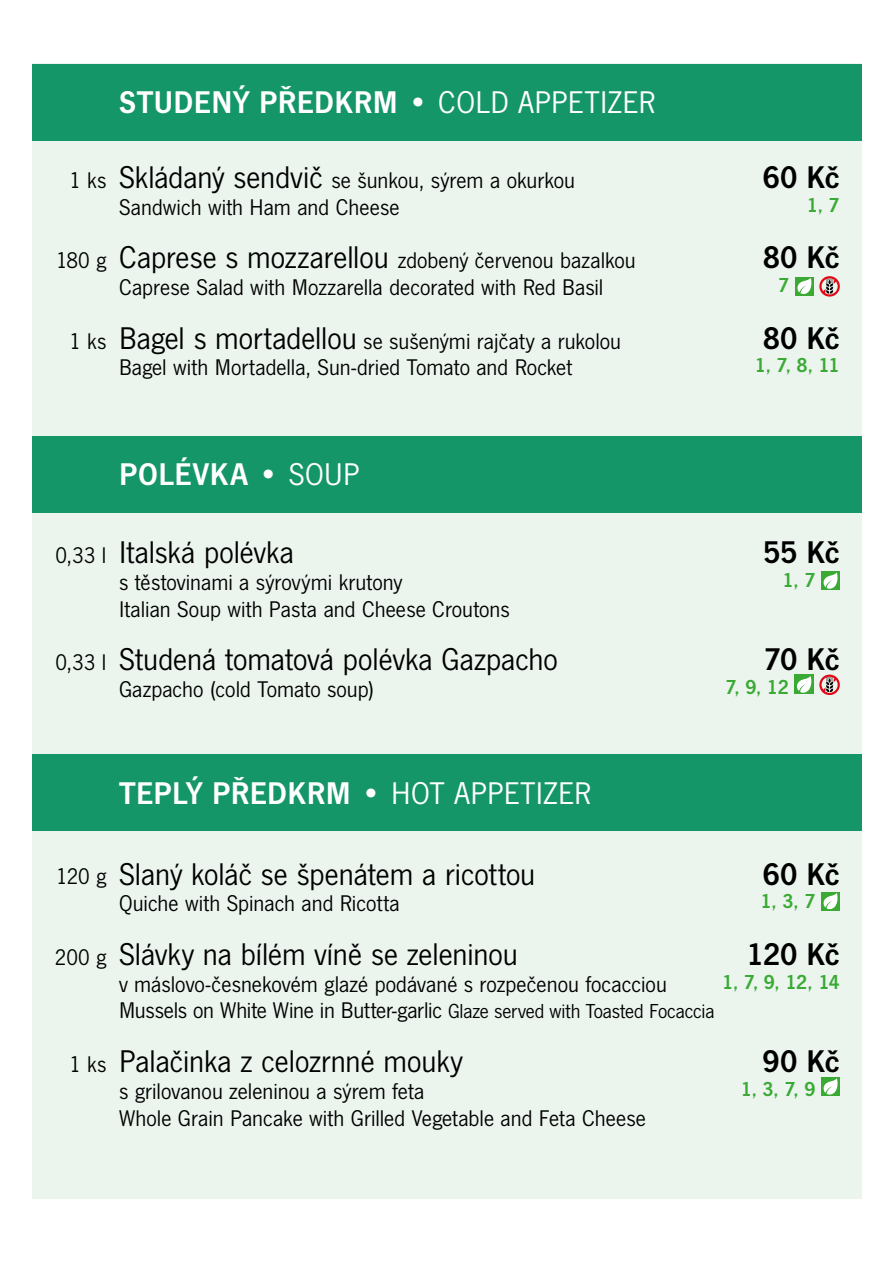
<style>
.page{position:relative;width:893px;height:1263px;background:#fff}
.page>*{position:absolute;margin:0;border:0;box-sizing:border-box;transform-origin:0 0}
.t1{font:32.55px "News Got";color:#000}
.t2{font:32.55px "News Got Dem";letter-spacing:.015em;color:#fff}
.t3{font:32.55px "News Got Dem";letter-spacing:-.01em;color:#000}
.t4{font:23.55px/26.8px "News Got";color:#000}
.t5{font:21px "News Got Dem";letter-spacing:-.035em;color:#3aaa35}
.s1{font-family:"News Got"}
.s2{font-size:32.55px}
.s3{font-size:21px}
</style>
<div class="page">
<div style="left:32px;top:64px;width:829px;height:1135px;background:#ebf5ee"></div>
<div style="left:32px;top:64px;width:829px;height:76px;background:#149669"></div>
<div style="left:32px;top:436px;width:829px;height:77px;background:#149669"></div>
<div style="left:32px;top:754px;width:829px;height:77px;background:#149669"></div>
<div style="left:795px;top:277px;width:19px;height:18px;background:#3aaa35"></div>
<svg style="left:797px;top:278px;width:14px;height:16px"></svg>
<svg style="left:819px;top:276px;width:21px;height:21px"></svg>
<svg style="left:821px;top:571px;width:19px;height:19px"></svg>
<svg style="left:823px;top:573px;width:14px;height:16px"></svg>
<div style="left:795px;top:675px;width:19px;height:19px;background:#3aaa35"></div>
<svg style="left:797px;top:676px;width:14px;height:17px"></svg>
<svg style="left:819px;top:675px;width:21px;height:20px"></svg>
<svg style="left:821px;top:892px;width:19px;height:18px"></svg>
<svg style="left:823px;top:893px;width:14px;height:16px"></svg>
<svg style="left:821px;top:1077px;width:19px;height:19px"></svg>
<svg style="left:823px;top:1078px;width:14px;height:17px"></svg>
<h1 class="t2" style="left:119px;top:83px;width:537px">STUDENÝ PŘEDKRM • <span class="s1">COLD APPETIZER</span></h1>
<p class="t4" style="left:69px;top:167px;width:38px">1 ks</p>
<p class="t4" style="left:56px;top:247px;width:52px">180 g</p>
<p class="t4" style="left:69px;top:328px;width:38px">1 ks</p>
<p class="t4" style="left:119px;top:167px;width:458px"><span class="s2">Skládaný sendvič</span> se šunkou, sýrem a okurkou<br>Sandwich with Ham and Cheese</p>
<p class="t4" style="left:119px;top:247px;width:518px"><span class="s2">Caprese s mozzarellou</span> zdobený červenou bazalkou<br>Caprese Salad with Mozzarella decorated with Red Basil</p>
<p class="t4" style="left:119px;top:328px;width:504px"><span class="s2">Bagel s mortadellou</span> se sušenými rajčaty a rukolou<br>Bagel with Mortadella, Sun-dried Tomato and Rocket</p>
<h1 class="t3" style="left:763px;top:158px;width:79px">60 Kč</h1>
<p class="t5" style="left:807px;top:193px;width:35px">1, 7</p>
<h1 class="t3" style="left:763px;top:239px;width:79px">80 Kč</h1>
<p class="t5" style="left:778px;top:273px;width:13px">7</p>
<h1 class="t3" style="left:763px;top:319px;width:79px">80 Kč</h1>
<p class="t5" style="left:755px;top:353px;width:87px">1, 7, 8, 11</p>
<h1 class="t2" style="left:119px;top:456px;width:242px">POLÉVKA • <span class="s1">SOUP</span></h1>
<p class="t4" style="left:55px;top:542px;width:52px">0,33 l</p>
<p class="t4" style="left:55px;top:649px;width:52px">0,33 l</p>
<h1 class="t1" style="left:119px;top:534px;width:176px">Italská polévka</h1>
<p class="t4" style="left:119px;top:569px;width:392px">s těstovinami a sýrovými krutony<br>Italian Soup with Pasta and Cheese Croutons</p>
<h1 class="t1" style="left:119px;top:641px;width:440px">Studená tomatová polévka Gazpacho</h1>
<p class="t4" style="left:119px;top:676px;width:257px">Gazpacho (cold Tomato soup)</p>
<h1 class="t3" style="left:763px;top:533px;width:78px">55 Kč</h1>
<p class="t5" style="left:782px;top:568px;width:35px">1, 7</p>
<h1 class="t3" style="left:764px;top:640px;width:77px">70 Kč</h1>
<p class="t5" style="left:725px;top:675px;width:65px">7, 9, 12</p>
<h1 class="t2" style="left:119px;top:774px;width:473px">TEPLÝ PŘEDKRM • <span class="s1">HOT APPETIZER</span></h1>
<p class="t4" style="left:56px;top:864px;width:52px">120 g</p>
<p class="t4" style="left:55px;top:944px;width:53px">200 g</p>
<p class="t4" style="left:69px;top:1051px;width:38px">1 ks</p>
<h1 class="t1" style="left:119px;top:856px;width:418px">Slaný koláč se špenátem a ricottou</h1>
<p class="t4" style="left:119px;top:890px;width:282px">Quiche with Spinach and Ricotta</p>
<h1 class="t1" style="left:119px;top:936px;width:400px">Slávky na bílém víně se zeleninou</h1>
<p class="t4" style="left:119px;top:971px;width:597px">v máslovo-česnekovém glazé podávané s rozpečenou focacciou<br>Mussels on White Wine in Butter-garlic <span class="s3">Glaze served with Toasted Focaccia</span></p>
<h1 class="t1" style="left:119px;top:1043px;width:345px">Palačinka z celozrnné mouky</h1>
<p class="t4" style="left:119px;top:1078px;width:528px">s grilovanou zeleninou a sýrem feta<br>Whole Grain Pancake with Grilled Vegetable and Feta Cheese</p>
<h1 class="t3" style="left:763px;top:855px;width:79px">60 Kč</h1>
<p class="t5" style="left:761px;top:889px;width:56px">1, 3, 7</p>
<h1 class="t3" style="left:746px;top:935px;width:95px">120 Kč</h1>
<p class="t5" style="left:722px;top:969px;width:119px">1, 7, 9, 12, 14</p>
<h1 class="t3" style="left:763px;top:1042px;width:79px">90 Kč</h1>
<p class="t5" style="left:741px;top:1076px;width:76px">1, 3, 7, 9</p>
</div>
